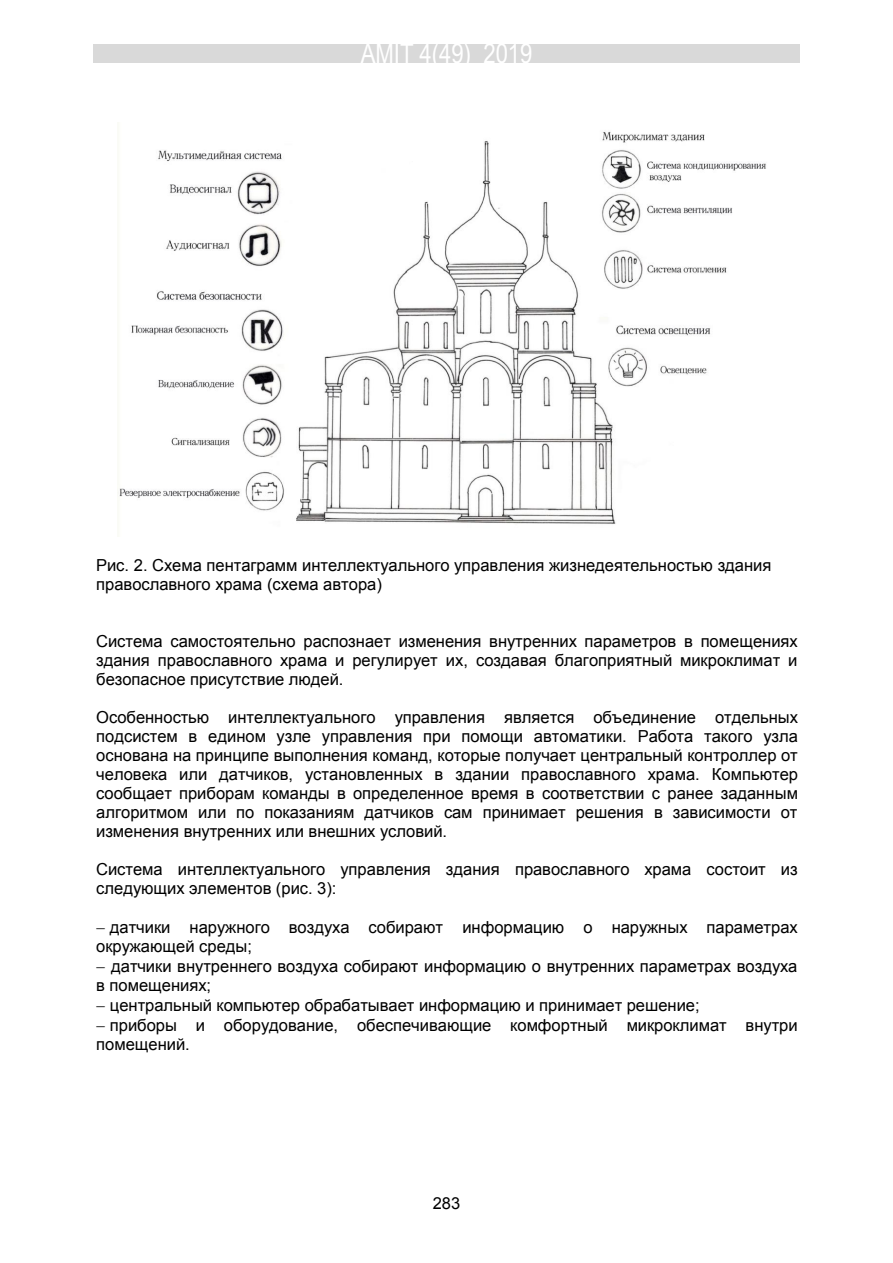
<style>
.page{position:relative;width:893px;height:1263px;background:#fff}
.page>*{position:absolute;margin:0;border:0;box-sizing:border-box;transform-origin:0 0}
.t1{font:27px "Arial Narrow";color:#fff}
.t2{font:16.5px/18.9px "Arial";color:#000}
.t3{font:16.5px "Arial";color:#000}
</style>
<div class="page">
<div style="left:93px;top:44px;width:707px;height:19px;background:#d9d9d9"></div>
<img style="left:117px;top:131px;width:649px;height:393px">
<h1 class="t1" style="left:361px;top:34px;width:173px">AMIT 4(49) 2019</h1>
<p class="t2" style="left:96px;top:556px;width:677px">Рис. 2. Схема пентаграмм интеллектуального управления жизнедеятельностью здания православного храма (схема автора)</p>
<p class="t2" style="left:96px;top:632px;width:703px;text-align:justify">Система самостоятельно распознает изменения внутренних параметров в помещениях здания православного храма и регулирует их, создавая благоприятный микроклимат и безопасное присутствие людей.</p>
<p class="t2" style="left:96px;top:708px;width:703px;text-align:justify">Особенностью интеллектуального управления является объединение отдельных подсистем в едином узле управления при помощи автоматики. Работа такого узла основана на принципе выполнения команд, которые получает центральный контроллер от человека или датчиков, установленных в здании православного храма. Компьютер сообщает приборам команды в определенное время в соответствии с ранее заданным алгоритмом или по показаниям датчиков сам принимает решения в зависимости от изменения внутренних или внешних условий.</p>
<p class="t2" style="left:96px;top:859px;width:703px">Система интеллектуального управления здания православного храма состоит из следующих элементов (рис. 3):</p>
<p class="t2" style="left:96px;top:918px;width:703px;text-indent:14px">датчики наружного воздуха собирают информацию о наружных параметрах окружающей среды;</p>
<p class="t2" style="left:111px;top:957px;width:688px">датчики внутреннего воздуха собирают информацию о внутренних параметрах воздуха</p>
<p class="t2" style="left:96px;top:976px;width:116px">в помещениях;</p>
<p class="t2" style="left:110px;top:996px;width:591px">центральный компьютер обрабатывает информацию и принимает решение;</p>
<p class="t2" style="left:110px;top:1016px;width:689px">приборы и оборудование, обеспечивающие комфортный микроклимат внутри</p>
<p class="t2" style="left:96px;top:1035px;width:95px">помещений.</p>
<p class="t3" style="left:433px;top:1192px;width:29px">283</p>
</div>
